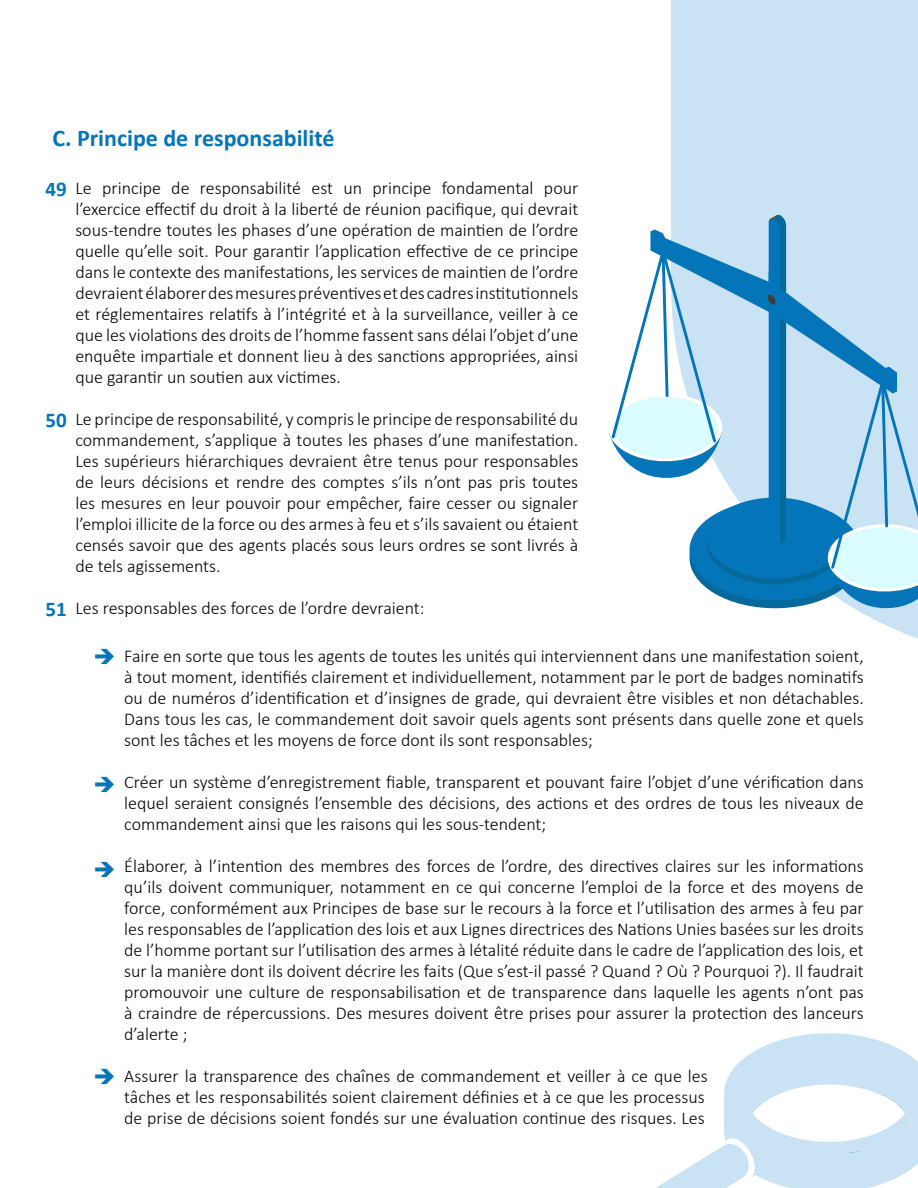
<style>
.page{position:relative;width:918px;height:1188px;background:#fff}
.page>*{position:absolute;margin:0;border:0;box-sizing:border-box;transform-origin:0 0}
.t1{font:700 24px "Calibri";color:#0575ba}
.t2{font:700 21px "Calibri";color:#0575ba}
.t3{font:300 18px/21px "Calibri";color:#000;text-align:justify}
</style>
<div class="page">
<svg style="left:862px;top:613px;width:56px;height:26px"></svg>
<div style="left:672px;top:0;width:246px;height:286px;background:#c9e3f5"></div>
<svg style="left:609px;top:214px;width:309px;height:399px"></svg>
<svg style="left:656px;top:1033px;width:262px;height:155px"></svg>
<h1 class="t1" style="left:52px;top:121px;width:283px">C. Principe de responsabilité</h1>
<p class="t3" style="left:75px;top:177px;width:504px">Le principe de responsabilité est un principe fondamental pour l’exercice effectif du droit à la liberté de réunion pacifique, qui devrait sous-tendre toutes les phases d’une opération de maintien de l’ordre quelle qu’elle soit. Pour garantir l’application effective de ce principe dans le contexte des manifestations, les services de maintien de l’ordre devraient élaborer des mesures préventives et des cadres institutionnels et réglementaires relatifs à l’intégrité et à la surveillance, veiller à ce que les violations des droits de l’homme fassent sans délai l’objet d’une enquête impartiale et donnent lieu à des sanctions appropriées, ainsi que garantir un soutien aux victimes.</p>
<p class="t3" style="left:75px;top:408px;width:504px">Le principe de responsabilité, y compris le principe de responsabilité du commandement, s’applique à toutes les phases d’une manifestation.<br>Les supérieurs hiérarchiques devraient être tenus pour responsables de leurs décisions et rendre des comptes s’ils n’ont pas pris toutes les mesures en leur pouvoir pour empêcher, faire cesser ou signaler l’emploi illicite de la force ou des armes à feu et s’ils savaient ou étaient censés savoir que des agents placés sous leurs ordres se sont livrés à de tels agissements.</p>
<p class="t3" style="left:75px;top:597px;width:351px">Les responsables des forces de l’ordre devraient:</p>
<p class="t2" style="left:46px;top:174px;width:23px">49</p>
<p class="t2" style="left:46px;top:405px;width:23px">50</p>
<p class="t2" style="left:46px;top:594px;width:23px">51</p>
<p class="t3" style="left:124px;top:645px;width:741px">Faire en sorte que tous les agents de toutes les unités qui interviennent dans une manifestation soient, à tout moment, identifiés clairement et individuellement, notamment par le port de badges nominatifs ou de numéros d’identification et d’insignes de grade, qui devraient être visibles et non détachables.<br>Dans tous les cas, le commandement doit savoir quels agents sont présents dans quelle zone et quels sont les tâches et les moyens de force dont ils sont responsables;</p>
<p class="t3" style="left:124px;top:771px;width:741px">Créer un système d’enregistrement fiable, transparent et pouvant faire l’objet d’une vérification dans lequel seraient consignés l’ensemble des décisions, des actions et des ordres de tous les niveaux de commandement ainsi que les raisons qui les sous-tendent;</p>
<p class="t3" style="left:124px;top:855px;width:741px">Élaborer, à l’intention des membres des forces de l’ordre, des directives claires sur les informations qu’ils doivent communiquer, notamment en ce qui concerne l’emploi de la force et des moyens de force, conformément aux Principes de base sur le recours à la force et l’utilisation des armes à feu par les responsables de l’application des lois et aux Lignes directrices des Nations Unies basées sur les droits de l’homme portant sur l’utilisation des armes à létalité réduite dans le cadre de l’application des lois, et sur la manière dont ils doivent décrire les faits (Que s’est-il passé ? Quand ? Où ? Pourquoi ?). Il faudrait promouvoir une culture de responsabilisation et de transparence dans laquelle les agents n’ont pas à craindre de répercussions. Des mesures doivent être prises pour assurer la protection des lanceurs d’alerte ;</p>
<p class="t3" style="left:124px;top:1065px;width:585px;text-align:left">Assurer la transparence des chaînes de commandement et veiller à ce que les tâches et les responsabilités soient clairement définies et à ce que les processus de prise de décisions soient fondés sur une évaluation continue des risques. Les</p>
</div>
